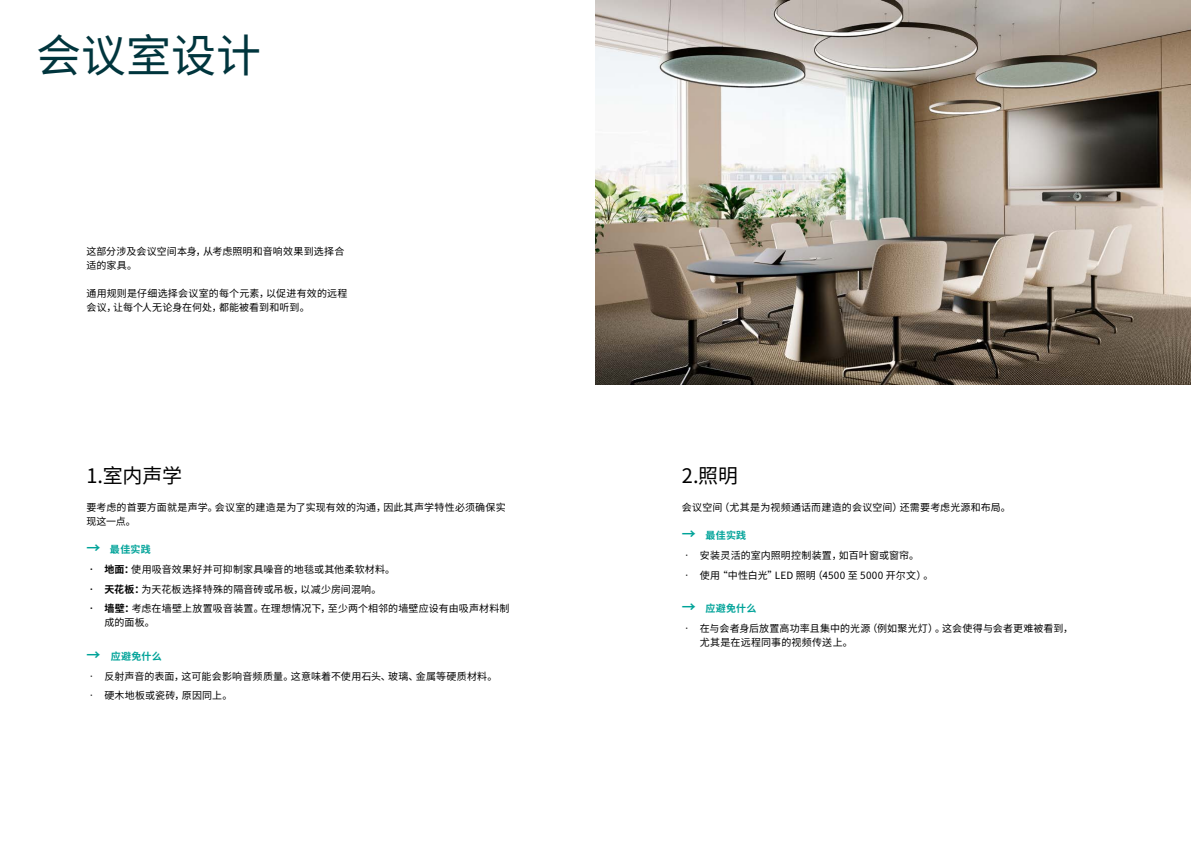
<style>
.page{position:relative;width:1191px;height:842px;background:#fff}
.page>*{position:absolute;margin:0;border:0;box-sizing:border-box;transform-origin:0 0}
.t1{font:45px "Noto Sans CJ Ksc";color:#00353d}
.t2{font:20px "Noto Sans CJ Ksc";letter-spacing:-.01em;color:#000}
.t3{font:10px/14px "Noto Sans CJ Ksc";letter-spacing:.015em;color:#000}
.t4{font:700 10px "Noto Sans CJ Ksc";letter-spacing:.03em;color:#00a399}
.s1{font-size:14px}
.s2{font-weight:700}
</style>
<div class="page">
<img style="left:595px;top:0;width:596px;height:384px">
<h1 class="t1" style="left:36px;top:30px;width:226px">会议室设计</h1>
<p class="t3" style="left:86px;top:244px;width:259px">这部分涉及会议空间本身，从考虑照明和音响效果到选择合适的家具。</p>
<p class="t3" style="left:86px;top:286px;width:262px">通用规则是仔细选择会议室的每个元素，以促进有效的远程会议，让每个人无论身在何处，都能被看到和听到。</p>
<h2 class="t2" style="left:86px;top:464px;width:97px">1.室内声学</h2>
<p class="t3" style="left:86px;top:501px;width:421px">要考虑的首要方面就是声学。会议室的建造是为了实现有效的沟通，因此其声学特性必须确保实现这一点。</p>
<p class="t4" style="left:86px;top:544px;width:66px"><span class="s1">→</span> 最佳实践</p>
<p class="t3" style="left:86px;top:562px;width:310px"><span class="s2">• 地面：</span>使用吸音效果好并可抑制家具噪音的地毯或其他柔软材料。</p>
<p class="t3" style="left:86px;top:582px;width:297px"><span class="s2">• 天花板：</span>为天花板选择特殊的隔音砖或吊板，以减少房间混响。</p>
<p class="t3" style="left:104px;top:602px;width:406px;text-indent:-18px"><span class="s2">• 墙壁：</span>考虑在墙壁上放置吸音装置。在理想情况下，至少两个相邻的墙壁应设有由吸声材料制成的面板。</p>
<p class="t4" style="left:86px;top:651px;width:77px"><span class="s1">→</span> 应避免什么</p>
<p class="t3" style="left:86px;top:669px;width:412px">• 反射声音的表面，这可能会影响音频质量。这意味着不使用石头、玻璃、金属等硬质材料。</p>
<p class="t3" style="left:86px;top:689px;width:148px">• 硬木地板或瓷砖，原因同上。</p>
<h2 class="t2" style="left:682px;top:464px;width:58px">2.照明</h2>
<p class="t3" style="left:682px;top:501px;width:330px">会议空间（尤其是为视频通话而建造的会议空间）还需要考虑光源和布局。</p>
<p class="t4" style="left:682px;top:530px;width:66px"><span class="s1">→</span> 最佳实践</p>
<p class="t3" style="left:682px;top:548px;width:239px">• 安装灵活的室内照明控制装置，如百叶窗或窗帘。</p>
<p class="t3" style="left:682px;top:568px;width:253px">• 使用“中性白光”LED 照明（4500 至 5000 开尔文）。</p>
<p class="t4" style="left:682px;top:603px;width:76px"><span class="s1">→</span> 应避免什么</p>
<p class="t3" style="left:700px;top:621px;width:375px;text-indent:-18px">• 在与会者身后放置高功率且集中的光源（例如聚光灯）。这会使得与会者更难被看到，尤其是在远程同事的视频传送上。</p>
</div>
